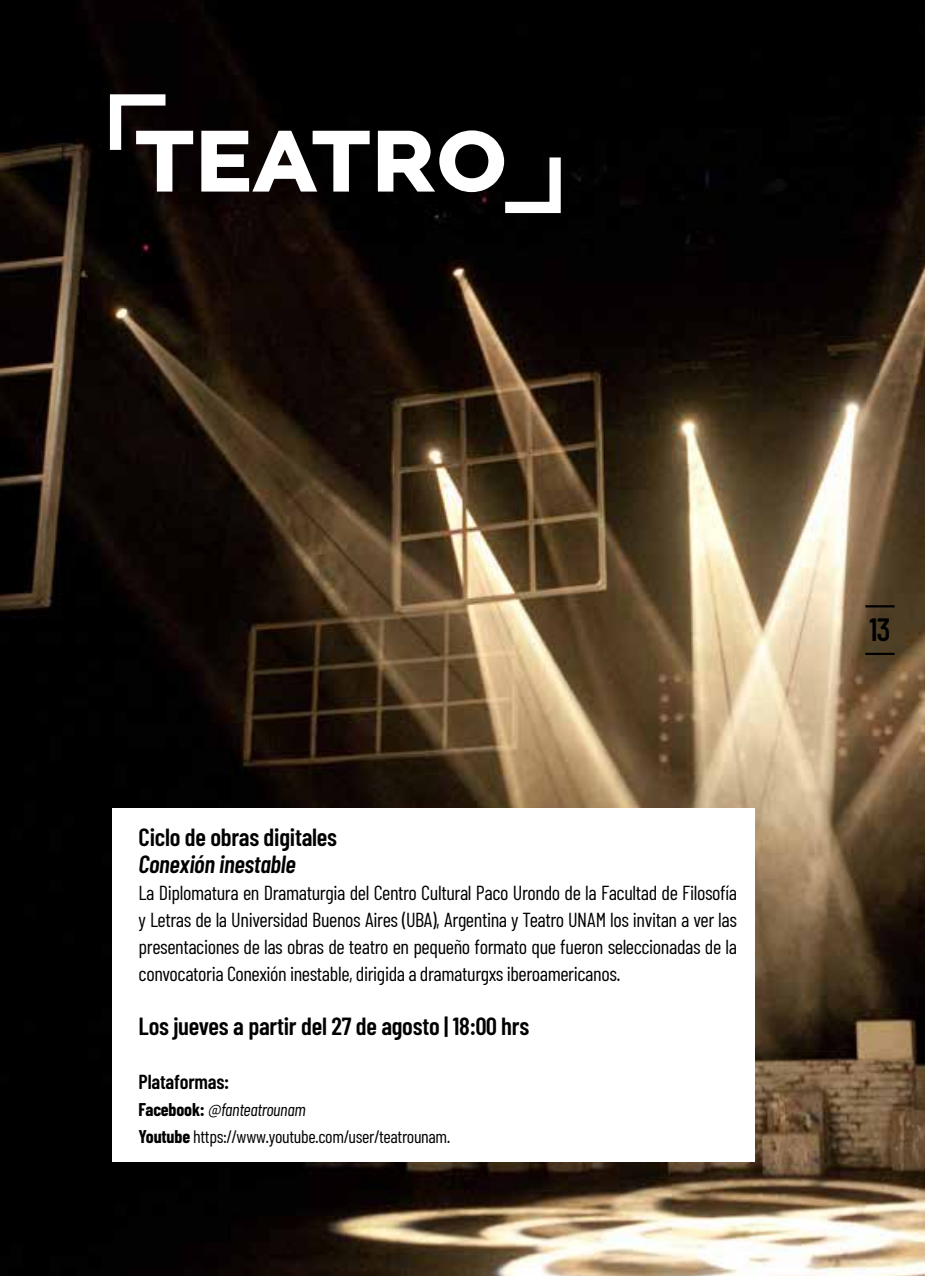
<style>
.page{position:relative;width:925px;height:1276px;background:#fff}
.page>*{position:absolute;margin:0;border:0;box-sizing:border-box;transform-origin:0 0}
.t1{font:800 108px "Raleway";color:#fff}
.t2{font:600 32.18px "Barlow Condensed";color:#000;scale:.91 1}
.t3{font:600 24.75px "Barlow Condensed";letter-spacing:-.01em;color:#000}
.t4{font:italic 600 24.75px "Barlow Condensed";letter-spacing:-.01em;color:#000}
.t5{font:20.25px/27px "Barlow Condensed";letter-spacing:-.02em;color:#000;text-align:justify}
.t6{font:600 20.25px "Barlow Condensed";letter-spacing:-.01em;color:#000}
.t7{font:18px/27px "Barlow Condensed";letter-spacing:-.02em;color:#000}
.s1{font-weight:700}
.s2{font-style:italic}
</style>
<div class="page">
<img style="left:0;top:0;width:925px;height:1276px">
<hr style="left:865px;top:605px;width:29px;height:2px;background:#000">
<hr style="left:865px;top:653px;width:29px;height:2px;background:#000">
<div style="left:112px;top:808px;width:643px;height:353px;background:#fff"></div>
<svg style="left:104px;top:89px;width:73px;height:72px"></svg>
<svg style="left:494px;top:146px;width:72px;height:73px"></svg>
<h1 class="t1" style="left:134px;top:92px;width:374px">teatro</h1>
<p class="t3" style="left:139px;top:822px;width:200px">Ciclo de obras digitales</p>
<p class="t4" style="left:139px;top:849px;width:158px">Conexión inestable</p>
<p class="t5" style="left:139px;top:879px;width:600px">La Diplomatura en Dramaturgia del Centro Cultural Paco Urondo de la Facultad de Filosofía y Letras de la Universidad Buenos Aires (UBA), Argentina y Teatro UNAM los invitan a ver las presentaciones de las obras de teatro en pequeño formato que fueron seleccionadas de la convocatoria Conexión inestable, dirigida a dramaturgxs iberoamericanos.</p>
<p class="t3" style="left:139px;top:1011px;width:392px">Los jueves a partir del 27 de agosto | 18:00 hrs</p>
<p class="t6" style="left:139px;top:1069px;width:92px">Plataformas:</p>
<p class="t7" style="left:139px;top:1096px;width:313px"><span class="s1">Facebook:</span> <span class="s2">@fanteatrounam<br></span><span class="s1">Youtube</span> https://www.youtube.com/user/teatrounam.</p>
<h2 class="t2" style="left:869px;top:609px;width:25px">13</h2>
</div>
